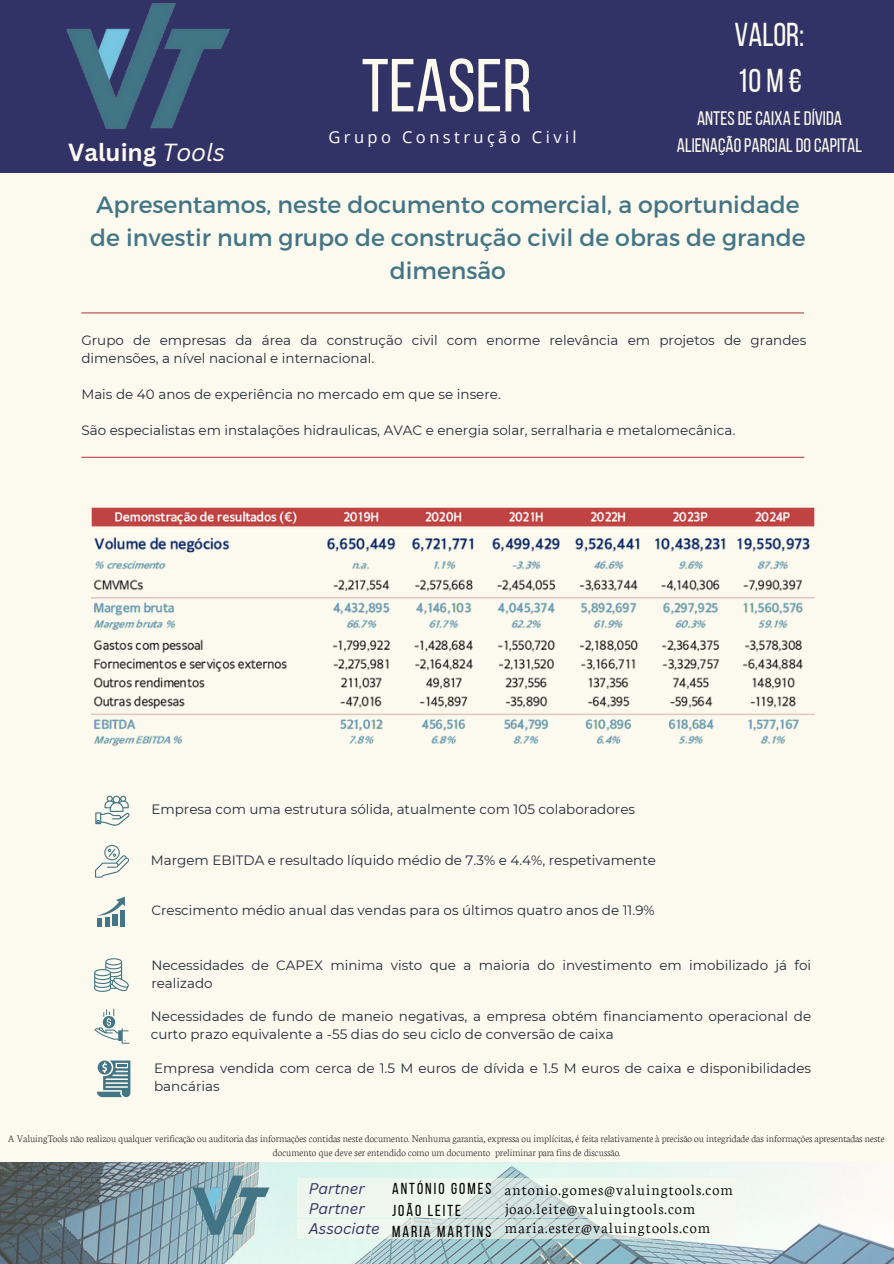
<style>
.page{position:relative;width:894px;height:1264px;background:#fff}
.page>*{position:absolute;margin:0;border:0;box-sizing:border-box;transform-origin:0 0}
.t1{font:75px "Bebas Neue";color:#fcf9ee}
.t2{font:33px "Bebas Neue";color:#fcf9ee}
.t3{font:700 24.15px "Canva Sans";color:#fcf9ee}
.t4{font:23.55px/32.7px "Montserrat";color:#427586;text-align:center}
.t5{font:19.5px "Bebas Neue";color:#fcf9ee}
.t6{font:16.5px "Open Sans";letter-spacing:.205em;color:#fff}
.t7{font:300 16.05px "Neuton";letter-spacing:.06em;color:#000}
.t8{font:15.9px "Bebas Neue";letter-spacing:.13em;color:#000}
.t9{font:italic 15px "Canva Sans";color:#313265}
.t10{font:13.5px/18px "Montserrat";color:#222a38}
.t11{font:200 10.65px/14.1px "Neuton";color:#000;text-align:center}
.s1{font-weight:400;font-style:italic}
</style>
<div class="page">
<div style="left:0;top:0;width:893px;height:1263px;background:#fcf9ee"></div>
<div style="left:0;top:0;width:893px;height:173px;background:#313265"></div>
<img style="left:66px;top:3px;width:164px;height:126px">
<hr style="left:82px;top:457px;width:722px;height:1px;background:#bf4543">
<img style="left:0;top:1162px;width:893px;height:101px">
<svg style="left:297px;top:1177px;width:438px;height:20px;fill:#eef7ee"></svg>
<svg style="left:297px;top:1198px;width:438px;height:19px;fill:#eef7ee"></svg>
<svg style="left:297px;top:1219px;width:438px;height:19px;fill:#eef7ee"></svg>
<img style="left:177px;top:1162px;width:101px;height:83px">
<img style="left:91px;top:507px;width:723px;height:239px">
<svg style="left:95px;top:844px;width:34px;height:33px"></svg>
<svg style="left:97px;top:1060px;width:33px;height:37px"></svg>
<svg style="left:94px;top:958px;width:35px;height:33px"></svg>
<div style="left:97px;top:918px;width:5px;height:8px;background:#427586"></div>
<div style="left:104px;top:917px;width:5px;height:9px;background:#427586"></div>
<div style="left:112px;top:914px;width:5px;height:12px;background:#427586"></div>
<div style="left:120px;top:909px;width:5px;height:17px;background:#427586"></div>
<svg style="left:97px;top:896px;width:28px;height:20px"></svg>
<svg style="left:95px;top:795px;width:35px;height:30px"></svg>
<svg style="left:94px;top:1008px;width:35px;height:35px"></svg>
<hr style="left:81px;top:312px;width:722px;height:1px;background:#bf4543">
<p class="t3" style="left:68px;top:135px;width:159px">Valuing <span class="s1">Tools</span></p>
<p class="t1" style="left:361px;top:55px;width:172px">TEASER</p>
<p class="t6" style="left:328px;top:126px;width:250px">Grupo Construção Civil</p>
<p class="t2" style="left:734px;top:21px;width:71px">VALOR:</p>
<p class="t2" style="left:737px;top:67px;width:66px">10M€</p>
<p class="t5" style="left:696px;top:110px;width:146px">ANTESDECAIXA EDÍVIDA</p>
<p class="t5" style="left:676px;top:137px;width:187px">ALIENAÇÃOPARCIALDOCAPITAL</p>
<p class="t4" style="left:90px;top:187px;width:716px">Apresentamos, neste documento comercial, a oportunidade de investir num grupo de construção civil de obras de grande dimensão</p>
<p class="t10" style="left:81px;top:331px;width:726px">Grupo de empresas da área da construção civil com enorme relevância em projetos de grandes dimensões, a nível nacional e internacional.</p>
<p class="t10" style="left:81px;top:385px;width:421px">Mais de 40 anos de experiência no mercado em que se insere.</p>
<p class="t10" style="left:81px;top:421px;width:655px">São especialistas em instalações hidraulicas, AVAC e energia solar, serralharia e metalomecânica.</p>
<p class="t10" style="left:151px;top:800px;width:485px">Empresa com uma estrutura sólida, atualmente com 105 colaboradores</p>
<p class="t10" style="left:151px;top:850px;width:506px">Margem EBITDA e resultado líquido médio de 7.3% e 4.4%, respetivamente</p>
<p class="t10" style="left:151px;top:901px;width:504px">Crescimento médio anual das vendas para os últimos quatro anos de 11.9%</p>
<p class="t10" style="left:151px;top:955px;width:661px">Necessidades de CAPEX minima visto que a maioria do investimento em imobilizado já foi realizado</p>
<p class="t10" style="left:151px;top:1007px;width:661px">Necessidades de fundo de maneio negativas, a empresa obtém financiamento operacional de curto prazo equivalente a -55 dias do seu ciclo de conversão de caixa</p>
<p class="t10" style="left:154px;top:1059px;width:658px">Empresa vendida com cerca de 1.5 M euros de dívida e 1.5 M euros de caixa e disponibilidades bancárias</p>
<p class="t11" style="left:8px;top:1130px;width:877px">A ValuingTools não realizou qualquer verificação ou auditoria das informações contidas neste documento. Nenhuma garantia, expressa ou implícitas, é feita relativamente à precisão ou integridade das informações apresentadas neste documento que deve ser entendido como um documento preliminar para fins de discussão.</p>
<p class="t9" style="left:309px;top:1177px;width:57px">Partner</p>
<p class="t9" style="left:309px;top:1197px;width:57px">Partner</p>
<p class="t9" style="left:309px;top:1218px;width:72px">Associate</p>
<p class="t8" style="left:392px;top:1182px;width:101px">ANTÓNIO GOMES</p>
<p class="t8" style="left:392px;top:1203px;width:70px">JOÃO LEITE</p>
<p class="t8" style="left:392px;top:1225px;width:101px">MARIA MARTINS</p>
<p class="t7" style="left:505px;top:1178px;width:229px">antonio.gomes@valuingtools.com</p>
<p class="t7" style="left:505px;top:1197px;width:192px">joao.leite@valuingtools.com</p>
<p class="t7" style="left:505px;top:1216px;width:207px">maria.ester@valuingtools.com</p>
</div>
